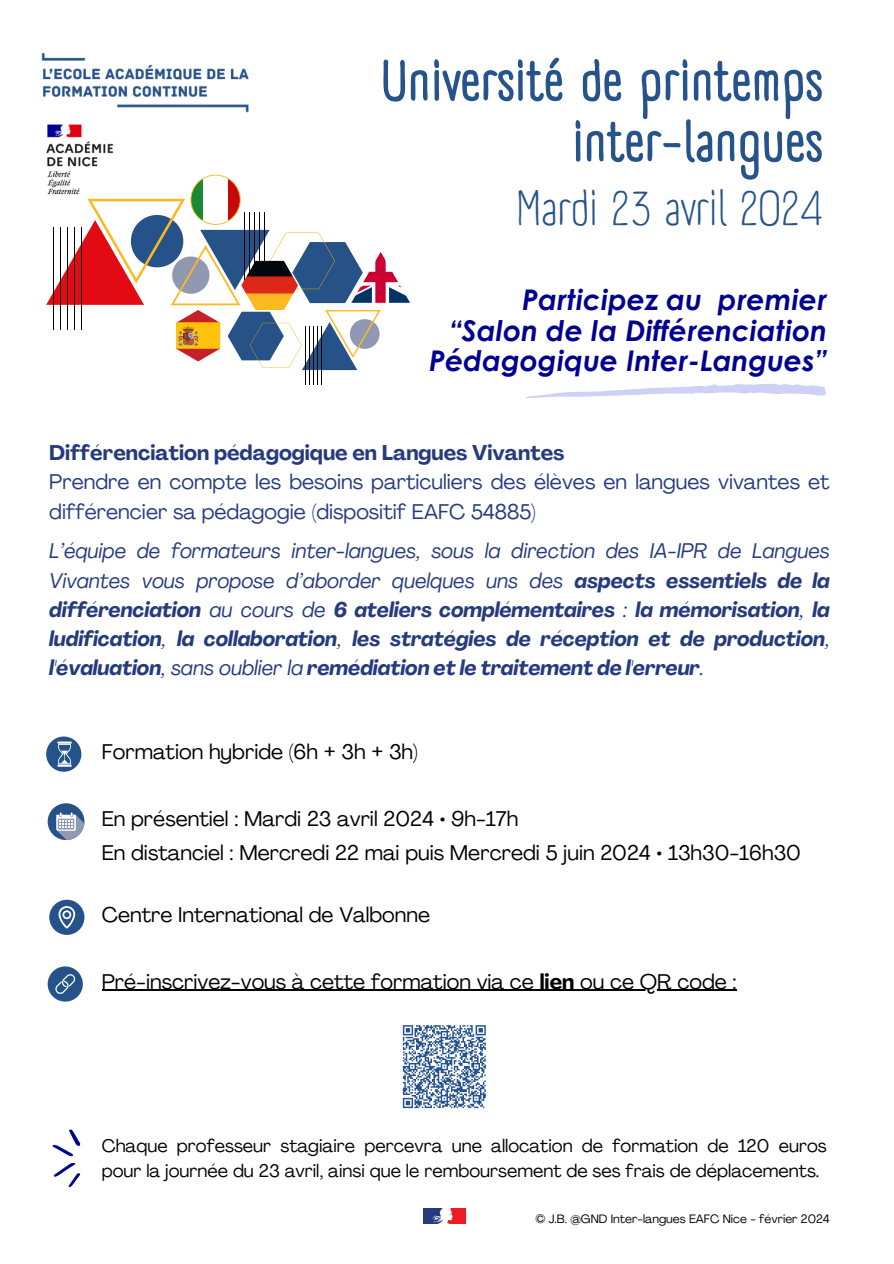
<style>
.page{position:relative;width:894px;height:1264px;background:#fff}
.page>*{position:absolute;margin:0;border:0;box-sizing:border-box;transform-origin:0 0}
.t1{font:700 57px/60.8px "A Day Without Sun Text";color:#265389;text-align:right}
.t2{font:48px "A Day Without Sun Text";color:#265389}
.t3{font:italic 700 28.5px/30.3px "Century Gothic";color:#010191;text-align:right}
.t4{font:italic 700 21px/29.2px "Agrandir";color:#253b7e;text-align:justify}
.t5{font:21px "Agrandir";color:#000}
.t6{font:21px/29.2px "Agrandir";color:#253b7e}
.t7{font:18px/24.8px "Agrandir";color:#000}
.t8{font:12px "Agrandir";color:#000}
.s1{font-weight:700}
.s2{font-weight:400}
</style>
<div class="page">
<img style="left:46px;top:124px;width:68px;height:51px">
<img style="left:41px;top:53px;width:208px;height:60px">
<svg style="left:52px;top:1129px;width:29px;height:58px"></svg>
<img style="left:423px;top:1208px;width:42px;height:15px">
<hr style="left:321px;top:326px;width:1px;height:58px;background:#000">
<hr style="left:317px;top:326px;width:1px;height:58px;background:#000">
<hr style="left:313px;top:326px;width:1px;height:58px;background:#000">
<hr style="left:309px;top:326px;width:1px;height:58px;background:#000">
<hr style="left:305px;top:326px;width:1px;height:58px;background:#000">
<svg style="left:46px;top:175px;width:334px;height:195px"></svg>
<img style="left:351px;top:252px;width:59px;height:51px">
<img style="left:241px;top:261px;width:57px;height:49px">
<svg style="left:526px;top:384px;width:299px;height:14px"></svg>
<div style="left:48px;top:966px;width:34px;height:35px;background:#255389;border-radius:50%"></div>
<svg style="left:55px;top:974px;width:20px;height:19px"></svg>
<hr style="left:102px;top:989px;width:437px;height:1px;background:#000">
<hr style="left:539px;top:989px;width:35px;height:1px;background:#000">
<hr style="left:574px;top:989px;width:162px;height:1px;background:#000">
<div style="left:48px;top:803px;width:36px;height:37px;background:#255389;border-radius:50%"></div>
<svg style="left:56px;top:812px;width:28px;height:28px"></svg>
<svg style="left:49px;top:899px;width:35px;height:35px"></svg>
<svg style="left:46px;top:736px;width:35px;height:35px"></svg>
<div style="left:400px;top:1022px;width:88px;height:88px;background:linear-gradient(to right,#eff3f6,#fafbfc)"></div>
<svg style="left:401px;top:1024px;width:86px;height:84px"></svg>
<p class="t1" style="left:380px;top:51px;width:444px">Université de printemps inter-langues</p>
<p class="t2" style="left:516px;top:180px;width:308px">Mardi 23 avril 2024</p>
<p class="t3" style="left:428px;top:283px;width:399px">Participez au premier “Salon de la Différenciation<br>Pédagogique Inter-Langues”</p>
<p class="t6" style="left:49px;top:440px;width:781px"><span class="s1">Différenciation pédagogique en Langues Vivantes<br></span>Prendre en compte les besoins particuliers des élèves en langues vivantes et différencier sa pédagogie (dispositif EAFC 54885)</p>
<h2 class="t4" style="left:49px;top:538px;width:781px"><span class="s2">L’équipe de formateurs inter-langues, sous la direction des IA-IPR de Langues Vivantes vous propose d’aborder quelques uns des</span> aspects essentiels de la différenciation <span class="s2">au cours de</span> 6 ateliers complémentaires <span class="s2">:</span> la mémorisation<span class="s2">,</span> la ludification<span class="s2">,</span> la collaboration<span class="s2">,</span> les stratégies de réception et de production<span class="s2">, </span>l'évaluation<span class="s2">, sans oublier la</span> remédiation et le traitement de l'erreur<span class="s2">.</span></h2>
<p class="t5" style="left:102px;top:742px;width:317px">Formation hybride (6h + 3h + 3h)</p>
<p class="t5" style="left:102px;top:810px;width:418px">En présentiel : Mardi 23 avril 2024 • 9h-17h</p>
<h3 class="t5" style="left:102px;top:844px;width:700px">En distanciel : Mercredi 22 mai puis Mercredi 5 juin 2024 • 13h30-16h30</h3>
<h3 class="t5" style="left:102px;top:906px;width:330px">Centre International de Valbonne</h3>
<p class="t5" style="left:102px;top:972px;width:636px">Pré-inscrivez-vous à cette formation via ce <span class="s1">lien</span> ou ce QR code :</p>
<p class="t7" style="left:102px;top:1134px;width:726px">Chaque professeur stagiaire percevra une allocation de formation de 120 euros pour la journée du 23 avril, ainsi que le remboursement de ses frais de déplacements.</p>
<p class="t8" style="left:535px;top:1214px;width:296px">© J.B. @GND Inter-langues EAFC Nice - février 2024</p>
</div>
